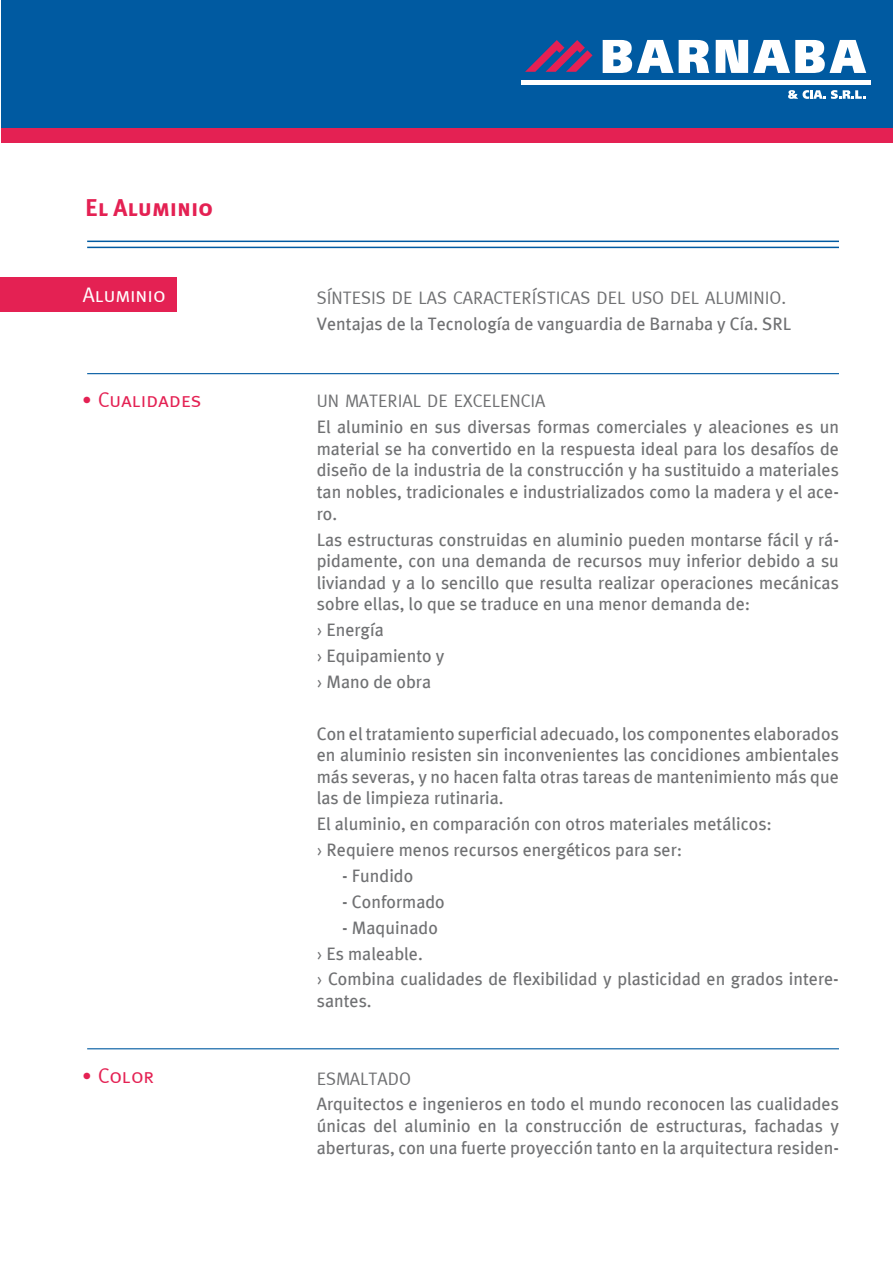
<style>
.page{position:relative;width:893px;height:1263px;background:#fff}
.page>*{position:absolute;margin:0;border:0;box-sizing:border-box;transform-origin:0 0}
.t1{font:24px "Meta Plus Bold Caps";color:#e42153}
.t2{font:21px "Meta Caps";color:#e42153}
.t3{font:21px "Meta Caps";color:#fff}
.t4{font:18px/21.6px "Meta Plus";color:#707173;text-align:justify}
.t5{font:18px "Meta Caps";color:#707173}
.s1{font-family:"Adobe Garamond Pro";font-weight:700}
.s2{font-family:"Meta Plus Normal"}
</style>
<div class="page">
<div style="left:0;top:278px;width:176px;height:34px;background:#e42153"></div>
<div style="left:1px;top:0;width:891px;height:128px;background:#005aa1"></div>
<hr style="left:87px;top:241px;width:752px;height:1px;background:#005aa1">
<hr style="left:87px;top:247px;width:752px;height:1px;background:#005aa1">
<svg style="left:525px;top:40px;width:67px;height:32px"></svg>
<svg style="left:788px;top:90px;width:77px;height:9px"></svg>
<svg style="left:603px;top:40px;width:106px;height:33px"></svg>
<svg style="left:716px;top:40px;width:150px;height:33px"></svg>
<hr style="left:521px;top:80px;width:349px;height:4px;background:#fff">
<div style="left:1px;top:128px;width:891px;height:14px;background:#e42153"></div>
<hr style="left:87px;top:373px;width:752px;height:1px;background:#005aa1">
<hr style="left:87px;top:1048px;width:752px;height:1px;background:#005aa1">
<h1 class="t1" style="left:85px;top:194px;width:130px">El Aluminio</h1>
<p class="t3" style="left:83px;top:283px;width:84px">Aluminio</p>
<p class="t5" style="left:317px;top:287px;width:471px">SÍNTESIS DE LAS CARACTERÍSTICAS DEL USO DEL ALUMINIO.</p>
<p class="t4" style="left:317px;top:313px;width:476px">Ventajas de la Tecnología de vanguardia de Barnaba y Cía. SRL</p>
<p class="t2" style="left:83px;top:388px;width:120px"><span class="s1">•</span> Cualidades</p>
<p class="t5" style="left:317px;top:391px;width:230px">UN MATERIAL DE EXCELENCIA</p>
<p class="t4" style="left:317px;top:416px;width:524px">El aluminio en sus diversas formas comerciales y aleaciones es un material se ha convertido en la respuesta ideal para los desafíos de diseño de la industria de la construcción y ha sustituido a materiales tan nobles, tradicionales e industrializados como la madera y el ace&shy;ro.</p>
<p class="t4" style="left:317px;top:528px;width:524px">Las estructuras construidas en aluminio pueden montarse fácil y rá&shy;pidamente, con una demanda de recursos muy inferior debido a su liviandad y a lo sencillo que resulta realizar operaciones mecánicas sobre ellas, lo que se traduce en una menor demanda de:</p>
<p class="t4" style="left:317px;top:617px;width:129px;line-height:25.8px;text-align:left"><span class="s2">›</span> Energía<br><span class="s2">›</span> Equipamiento y <span class="s2">›</span> Mano de obra</p>
<p class="t4" style="left:317px;top:722px;width:524px">Con el tratamiento superficial adecuado, los componentes elaborados en aluminio resisten sin inconvenientes las concidiones ambientales más severas, y no hacen falta otras tareas de mantenimiento más que las de limpieza rutinaria.</p>
<p class="t4" style="left:317px;top:811px;width:457px;line-height:25.8px">El aluminio, en comparación con otros materiales metálicos: <span class="s2">›</span> Requiere menos recursos energéticos para ser:</p>
<p class="t4" style="left:342px;top:865px;width:73px">- Fundido</p>
<p class="t4" style="left:342px;top:890px;width:104px">- Conformado</p>
<p class="t4" style="left:317px;top:914px;width:524px;line-height:25.8px;text-align:left;text-indent:26px">- Maquinado<br><span class="s2">›</span> Es maleable.<br><span class="s2">›</span> Combina cualidades de flexibilidad y plasticidad en grados intere-</p>
<p class="t4" style="left:317px;top:990px;width:56px">santes.</p>
<p class="t2" style="left:83px;top:1063px;width:73px"><span class="s1">•</span> Color</p>
<p class="t5" style="left:317px;top:1068px;width:96px">ESMALTADO</p>
<p class="t4" style="left:317px;top:1093px;width:524px">Arquitectos e ingenieros en todo el mundo reconocen las cualidades únicas del aluminio en la construcción de estructuras, fachadas y aberturas, con una fuerte proyección tanto en la arquitectura residen-</p>
</div>
